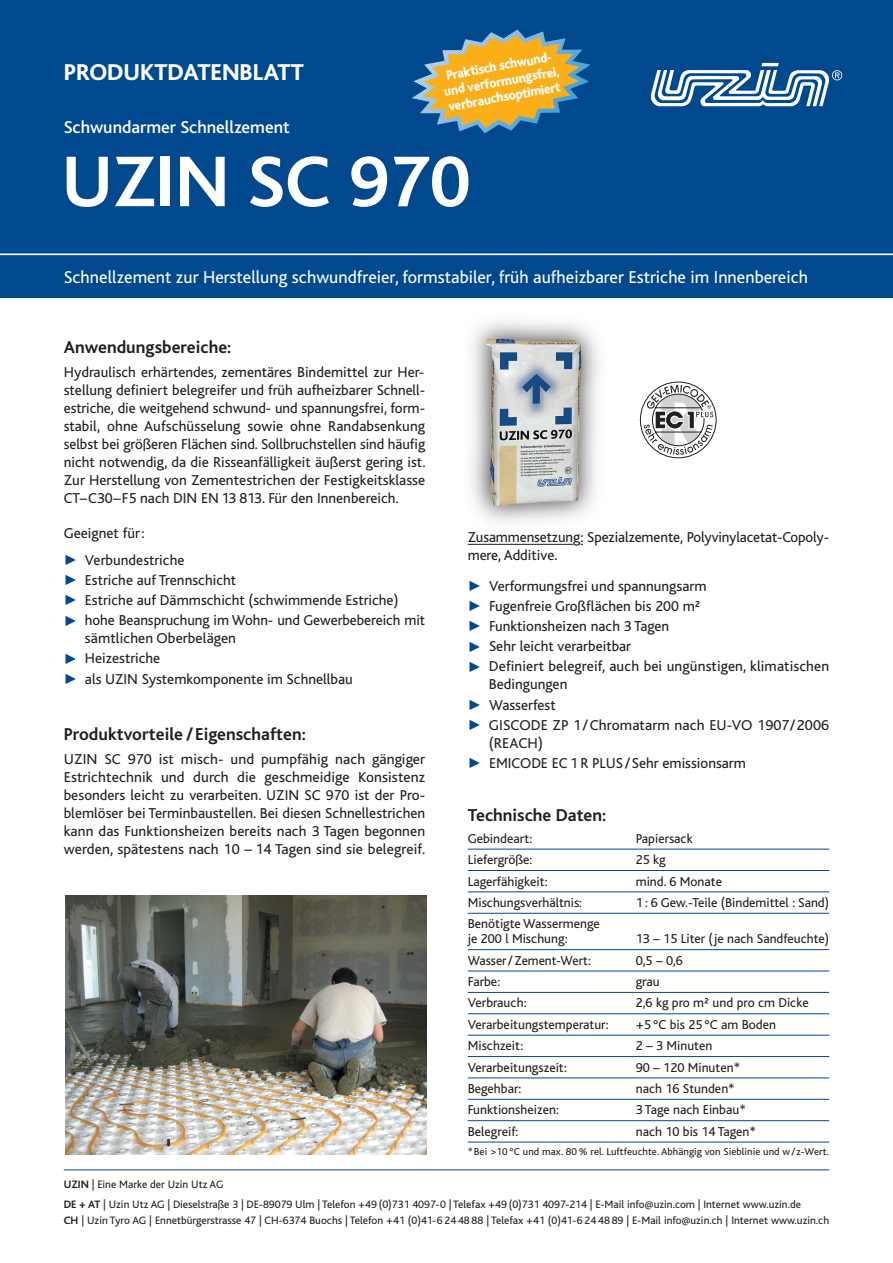
<style>
.page{position:relative;width:893px;height:1263px;background:#fff}
.page>*{position:absolute;margin:0;border:0;box-sizing:border-box;transform-origin:0 0}
.t1{font:700 75px "Bliss";color:#fff}
.t2{font:800 24px "Bliss";color:#fff}
.t3{font:18px "Bliss";color:#fff}
.t4{font:700 18px "Bliss";color:#231f20}
.t5{font:500 18px "Bliss";color:#fff}
.t6{font:15px/18px "Bliss";color:#231f20}
.t7{font:800 14.1px/15.5px "Bliss";color:#fff;text-align:center;scale:.9 1}
.t8{font:13.5px/15px "Bliss";color:#231f20}
.t9{font:11.25px/20px "Bliss";color:#231f20}
.t10{font:10.5px "Bliss";letter-spacing:.005em;color:#231f20}
.s1{color:#01498e}
.s2{font-weight:700}
</style>
<div class="page">
<img style="left:487px;top:338px;width:95px;height:168px">
<div style="left:0;top:0;width:893px;height:298px;background:#01498e"></div>
<svg style="left:651px;top:63px;width:191px;height:44px"></svg>
<hr style="left:468px;top:544px;width:105px;height:1px;background:#231f20">
<hr style="left:468px;top:849px;width:361px;height:1px;background:#01498e">
<hr style="left:468px;top:870px;width:361px;height:1px;background:#01498e">
<hr style="left:468px;top:891px;width:361px;height:1px;background:#01498e">
<hr style="left:468px;top:913px;width:361px;height:1px;background:#01498e">
<hr style="left:468px;top:949px;width:361px;height:1px;background:#01498e">
<hr style="left:468px;top:970px;width:361px;height:1px;background:#01498e">
<hr style="left:468px;top:992px;width:361px;height:1px;background:#01498e">
<hr style="left:468px;top:1013px;width:361px;height:1px;background:#01498e">
<hr style="left:468px;top:1035px;width:361px;height:1px;background:#01498e">
<hr style="left:468px;top:1056px;width:361px;height:1px;background:#01498e">
<hr style="left:468px;top:1077px;width:361px;height:1px;background:#01498e">
<hr style="left:468px;top:1099px;width:361px;height:1px;background:#01498e">
<hr style="left:468px;top:1120px;width:361px;height:1px;background:#01498e">
<hr style="left:468px;top:1142px;width:361px;height:1px;background:#01498e">
<hr style="left:64px;top:1169px;width:765px;height:1px;background:#01498e">
<hr style="left:0;top:253px;width:893px;height:2px;background:#fff">
<svg style="left:640px;top:382px;width:77px;height:76px"></svg>
<img style="left:65px;top:895px;width:362px;height:259px">
<svg style="left:412px;top:30px;width:178px;height:103px"></svg>
<h2 class="t2" style="left:64px;top:63px;width:242px">PRODUKTDATENBLATT</h2>
<p class="t5" style="left:64px;top:121px;width:228px">Schwundarmer Schnellzement</p>
<p class="t7" style="left:440px;top:70px;width:131px;rotate:-10deg">Praktisch schwund&shy;und verformungsfrei, verbrauchsoptimiert</p>
<h1 class="t1" style="left:62px;top:153px;width:410px">UZIN SC 970</h1>
<p class="t3" style="left:64px;top:270px;width:746px">Schnellzement zur Herstellung schwundfreier, formstabiler, früh aufheizbarer Estriche im Innenbereich</p>
<p class="t4" style="left:64px;top:340px;width:169px">Anwendungsbereiche:</p>
<p class="t6" style="left:64px;top:365px;width:363px;text-align:justify">Hydraulisch erhärtendes, zementäres Bindemittel zur Her&shy;stellung definiert belegreifer und früh aufheizbarer Schnell&shy;estriche, die weitgehend schwund- und spannungsfrei, form&shy;stabil, ohne Aufschüsselung sowie ohne Randabsenkung selbst bei größeren Flächen sind. Sollbruchstellen sind häufig nicht notwendig, da die Risseanfälligkeit äußerst gering ist.<br>Zur Herstellung von Zementestrichen der Festigkeitsklasse CT–C30–F5 nach DIN EN 13 813. Für den Innenbereich.</p>
<p class="t6" style="left:64px;top:526px;width:82px">Geeignet für:</p>
<p class="t6" style="left:64px;top:552px;width:122px"><span class="s1">✓</span> Verbundestriche</p>
<p class="t6" style="left:64px;top:572px;width:174px"><span class="s1">✓</span> Estriche auf Trennschicht</p>
<p class="t6" style="left:64px;top:593px;width:336px"><span class="s1">✓</span> Estriche auf Dämmschicht (schwimmende Estriche)</p>
<p class="t6" style="left:85px;top:613px;width:342px;text-indent:-21px"><span class="s1">✓</span> hohe Beanspruchung im Wohn- und Gewerbebereich mit sämtlichen Oberbelägen</p>
<p class="t6" style="left:64px;top:651px;width:98px"><span class="s1">✓</span> Heizestriche</p>
<p class="t6" style="left:64px;top:671px;width:291px"><span class="s1">✓</span> als UZIN Systemkomponente im Schnellbau</p>
<p class="t4" style="left:64px;top:727px;width:244px">Produktvorteile /Eigenschaften:</p>
<p class="t6" style="left:64px;top:752px;width:363px;text-align:justify">UZIN SC 970 ist misch- und pumpfähig nach gängiger Estrichtechnik und durch die geschmeidige Konsistenz besonders leicht zu verarbeiten. UZIN SC 970 ist der Pro&shy;blemlöser bei Terminbaustellen. Bei diesen Schnellestrichen kann das Funktionsheizen bereits nach 3 Tagen begonnen werden, spätestens nach 10 – 14 Tagen sind sie belegreif.</p>
<p class="t6" style="left:468px;top:530px;width:363px">Zusammensetzung: Spezialzemente, Polyvinylacetat-Copoly&shy;mere, Additive.</p>
<p class="t6" style="left:468px;top:578px;width:240px"><span class="s1">✓</span> Verformungsfrei und spannungsarm</p>
<p class="t6" style="left:468px;top:598px;width:234px"><span class="s1">✓</span> Fugenfreie Großflächen bis 200 m²</p>
<p class="t6" style="left:468px;top:619px;width:203px"><span class="s1">✓</span> Funktionsheizen nach 3 Tagen</p>
<p class="t6" style="left:468px;top:639px;width:165px"><span class="s1">✓</span> Sehr leicht verarbeitbar</p>
<p class="t6" style="left:489px;top:659px;width:342px;text-indent:-21px"><span class="s1">✓</span> Definiert belegreif, auch bei ungünstigen, klimatischen<br>Bedingungen</p>
<p class="t6" style="left:468px;top:697px;width:90px"><span class="s1">✓</span> Wasserfest</p>
<p class="t6" style="left:489px;top:717px;width:342px;text-indent:-21px"><span class="s1">✓</span> GISCODE ZP 1/Chromatarm nach EU-VO 1907/2006 (REACH)</p>
<p class="t6" style="left:468px;top:755px;width:280px"><span class="s1">✓</span> EMICODE EC 1 R PLUS/Sehr emissionsarm</p>
<p class="t4" style="left:468px;top:809px;width:140px">Technische Daten:</p>
<p class="t8" style="left:468px;top:832px;width:66px">Gebindeart:</p>
<p class="t8" style="left:636px;top:832px;width:59px">Papiersack</p>
<p class="t8" style="left:468px;top:853px;width:66px">Liefergröße:</p>
<p class="t8" style="left:636px;top:853px;width:31px">25 kg</p>
<p class="t8" style="left:468px;top:875px;width:81px">Lagerfähigkeit:</p>
<p class="t8" style="left:636px;top:875px;width:88px">mind. 6 Monate</p>
<p class="t8" style="left:468px;top:896px;width:116px">Mischungsverhältnis:</p>
<p class="t8" style="left:636px;top:896px;width:195px">1 : 6 Gew.-Teile (Bindemittel : Sand)</p>
<p class="t8" style="left:468px;top:917px;width:134px">Benötigte Wassermenge je 200 l Mischung:</p>
<p class="t8" style="left:636px;top:932px;width:195px">13 – 15 Liter (je nach Sandfeuchte)</p>
<p class="t8" style="left:468px;top:954px;width:125px">Wasser/Zement-Wert:</p>
<p class="t8" style="left:636px;top:954px;width:49px">0,5 – 0,6</p>
<p class="t8" style="left:468px;top:975px;width:34px">Farbe:</p>
<p class="t8" style="left:636px;top:975px;width:25px">grau</p>
<p class="t8" style="left:468px;top:997px;width:60px">Verbrauch:</p>
<p class="t8" style="left:636px;top:997px;width:175px">2,6 kg pro m² und pro cm Dicke</p>
<p class="t8" style="left:468px;top:1018px;width:142px">Verarbeitungstemperatur:</p>
<p class="t8" style="left:636px;top:1018px;width:142px">+5 °C bis 25 °C am Boden</p>
<p class="t8" style="left:468px;top:1039px;width:57px">Mischzeit:</p>
<p class="t8" style="left:636px;top:1039px;width:78px">2 – 3 Minuten</p>
<p class="t8" style="left:468px;top:1061px;width:101px">Verarbeitungszeit:</p>
<p class="t8" style="left:636px;top:1061px;width:106px">90 – 120 Minuten*</p>
<p class="t8" style="left:468px;top:1082px;width:55px">Begehbar:</p>
<p class="t8" style="left:636px;top:1082px;width:101px">nach 16 Stunden*</p>
<p class="t8" style="left:468px;top:1103px;width:93px">Funktionsheizen:</p>
<p class="t8" style="left:636px;top:1103px;width:112px">3 Tage nach Einbau*</p>
<p class="t8" style="left:468px;top:1125px;width:52px">Belegreif:</p>
<p class="t8" style="left:636px;top:1125px;width:122px">nach 10 bis 14 Tagen*</p>
<p class="t10" style="left:468px;top:1147px;width:363px">*Bei &gt;10 °C und max. 80 % rel. Luftfeuchte. Abhängig von Sieblinie und w/z-Wert.</p>
<p class="t9" style="left:64px;top:1176px;width:739px"><span class="s2">UZIN</span> | Eine Marke der Uzin Utz AG<br><span class="s2">DE + AT</span> | Uzin Utz AG | Dieselstraße 3 | DE-89079 Ulm | Telefon +49 (0)731 4097-0 | Telefax +49 (0)731 4097-214 | E-Mail info@uzin.com | Internet www.uzin.de</p>
<p class="t9" style="left:64px;top:1211px;width:767px"><span class="s2">CH</span> | Uzin Tyro AG | Ennetbürgerstrasse 47 | CH-6374 Buochs | Telefon +41 (0)41-6 24 48 88 | Telefax +41 (0)41-6 24 48 89 | E-Mail info@uzin.ch | Internet www.uzin.ch</p>
</div>
